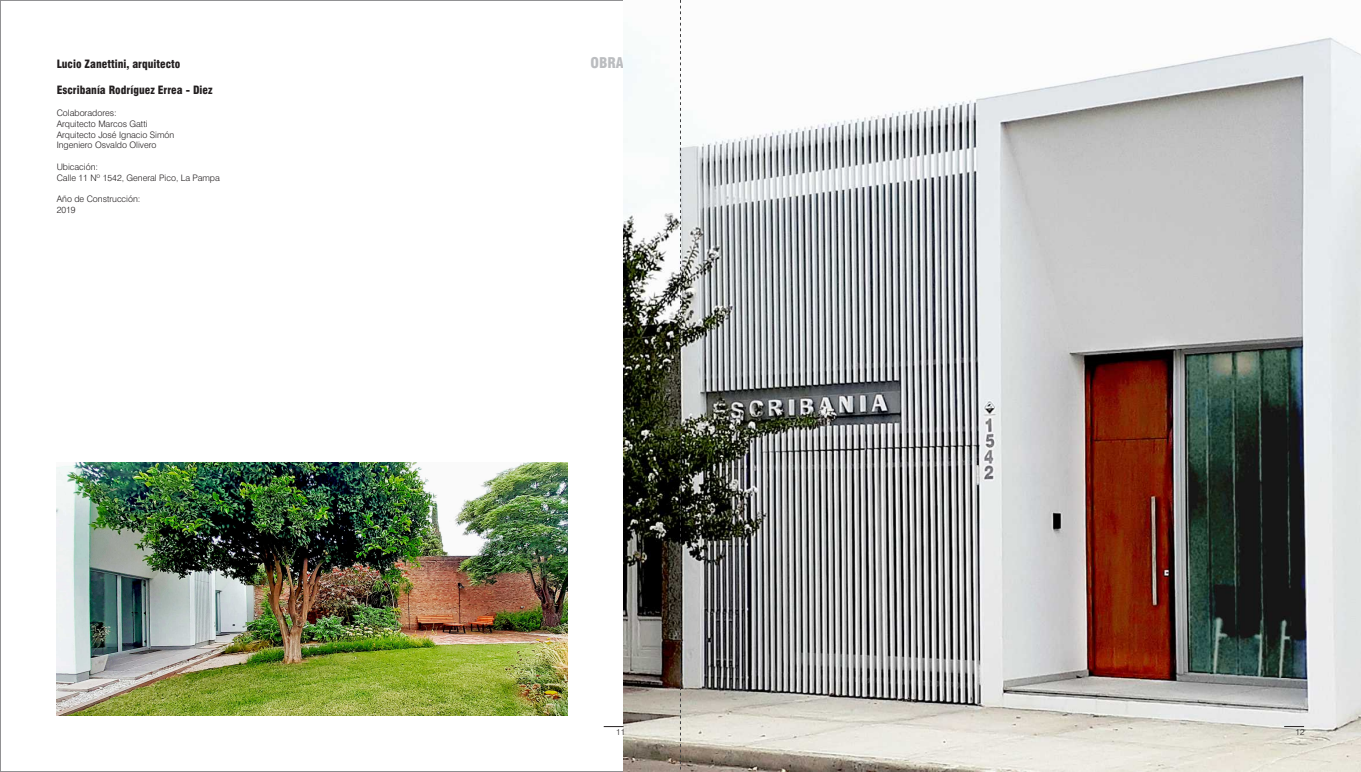
<style>
.page{position:relative;width:1361px;height:772px;background:#fff}
.page>*{position:absolute;margin:0;border:0;box-sizing:border-box;transform-origin:0 0}
.t1{font:900 condensed 14.4px "Swiss 721 BT";color:#bbbdc0}
.t2{font:900 condensed 11.16px "Swiss 721 BT";color:#231f20}
.t3{font:300 8.92px/10.7px "Swiss 721 BT";color:#231f20}
.t4{font:300 8.4px "Swiss 721 BT";color:#231f20}
</style>
<div class="page">
<img style="left:624px;top:37px;width:737px;height:734px">
<img style="left:57px;top:462px;width:510px;height:252px">
<svg style="left:1284px;top:725px;width:20px;height:1px"></svg>
<svg style="left:680px;top:0;width:1px;height:771px"></svg>
<p class="t2" style="left:57px;top:59px;width:125px">Lucio Zanettini, arquitecto</p>
<p class="t2" style="left:57px;top:86px;width:157px">Escribanía Rodríguez Errea - Diez</p>
<p class="t3" style="left:57px;top:108px;width:119px">Colaboradores:<br>Arquitecto Marcos Gatti<br>Arquitecto José Ignacio Simón<br>Ingeniero Osvaldo Olivero</p>
<p class="t3" style="left:57px;top:162px;width:165px">Ubicación:<br>Calle 11 Nº 1542, General Pico, La Pampa</p>
<p class="t3" style="left:57px;top:194px;width:85px">Año de Construcción:<br>2019</p>
<h1 class="t1" style="left:590px;top:57px;width:35px">OBRA</h1>
<p class="t4" style="left:616px;top:727px;width:10px">11</p>
<p class="t4" style="left:1295px;top:727px;width:10px">12</p>
</div>
